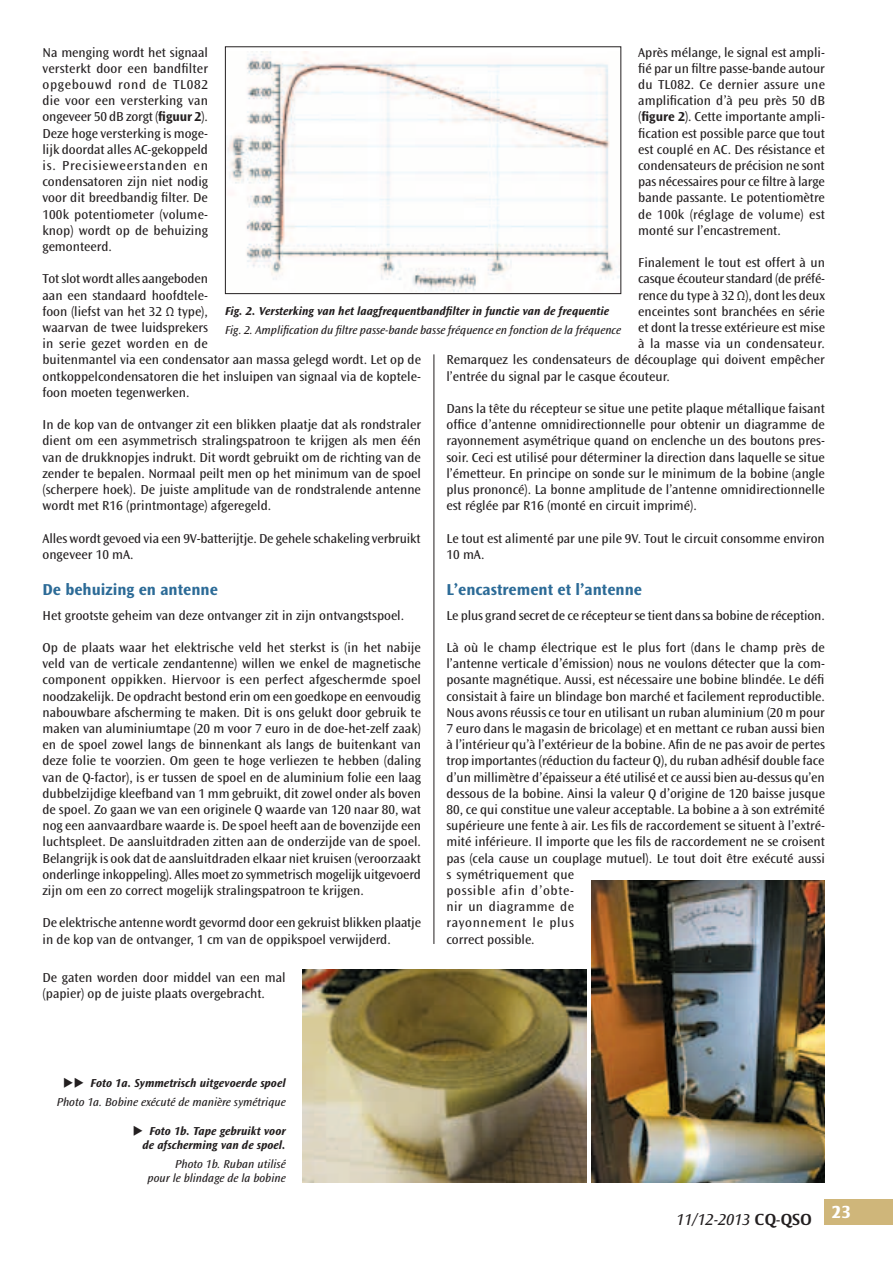
<style>
.page{position:relative;width:893px;height:1263px;background:#fff}
.page>*{position:absolute;margin:0;border:0;box-sizing:border-box;transform-origin:0 0}
.t1{font:700 16.5px "Ocean Sans Std";color:#2c6b97}
.t2{font:italic 16.5px "Ocean Sans Std";color:#231f20}
.t3{font:13.5px/16.2px "Ocean Sans Std";color:#231f20}
.t4{font:italic 12px/18.6px "Ocean Sans Std";color:#231f20;text-align:center}
.t5{font:italic 700 12px/14.4px "Ocean Sans Std";color:#231f20;text-align:right}
.s1{font-weight:700}
.s2{font-family:"Strayhorn MT Std";font-weight:700;font-style:normal}
</style>
<div class="page">
<hr style="left:434px;top:354px;width:1px;height:590px;background:#231f20">
<img style="left:228px;top:51px;width:391px;height:241px">
<div style="left:225px;top:46px;width:396px;height:248px;border:1px solid #231f20"></div>
<img style="left:591px;top:880px;width:234px;height:302px">
<img style="left:303px;top:970px;width:284px;height:212px">
<div style="left:825px;top:1199px;width:68px;height:26px;background:#cfb67a"></div>
<p class="t3" style="left:638px;top:44px;width:188px;text-align:justify">Après mélange, le signal est ampli&shy;fié par un filtre passe-bande autour du TL082. Ce dernier assure une amplification d’à peu près 50 dB (<span class="s1">figure 2</span>). Cette importante ampli&shy;fication est possible parce que tout est couplé en AC. Des résistance et condensateurs de précision ne sont pas nécessaires pour ce filtre à large bande passante. Le potentiomètre de 100k (réglage de volume) est monté sur l’encastrement.</p>
<p class="t3" style="left:638px;top:255px;width:188px">Finalement le tout est offert à un</p>
<p class="t3" style="left:638px;top:271px;width:188px">casque écouteur standard (de préfé-</p>
<p class="t3" style="left:638px;top:287px;width:188px">rence du type à 32 Ω), dont les deux</p>
<p class="t3" style="left:638px;top:303px;width:188px">enceintes sont branchées en série</p>
<p class="t3" style="left:638px;top:320px;width:188px">et dont la tresse extérieure est mise</p>
<p class="t3" style="left:638px;top:336px;width:188px">à la masse via un condensateur.</p>
<p class="t3" style="left:446px;top:352px;width:380px">Remarquez les condensateurs de découplage qui doivent empêcher</p>
<p class="t3" style="left:446px;top:368px;width:225px">l’entrée du signal par le casque écouteur.</p>
<p class="t3" style="left:446px;top:401px;width:380px;text-align:justify">Dans la tête du récepteur se situe une petite plaque métallique faisant office d’antenne omnidirectionnelle pour obtenir un diagramme de rayonnement asymétrique quand on enclenche un des boutons pres&shy;soir. Ceci est utilisé pour déterminer la direction dans laquelle se situe l’émetteur. En principe on sonde sur le minimum de la bobine (angle plus prononcé). La bonne amplitude de l’antenne omnidirectionnelle est réglée par R16 (monté en circuit imprimé).</p>
<p class="t3" style="left:446px;top:530px;width:380px">Le tout est alimenté par une pile 9V. Tout le circuit consomme environ<br>10 mA.</p>
<p class="t1" style="left:446px;top:580px;width:197px">L’encastrement et l’antenne</p>
<p class="t3" style="left:446px;top:607px;width:380px">Le plus grand secret de ce récepteur se tient dans sa bobine de réception.</p>
<p class="t3" style="left:446px;top:639px;width:380px">Là où le champ électrique est le plus fort (dans le champ près de l’antenne verticale d’émission) nous ne voulons détecter que la com&shy;posante magnétique. Aussi, est nécessaire une bobine blindée. Le défi consistait à faire un blindage bon marché et facilement reproductible.<br>Nous avons réussis ce tour en utilisant un ruban aluminium (20 m pour 7 euro dans le magasin de bricolage) et en mettant ce ruban aussi bien à l’intérieur qu’à l’extérieur de la bobine. Afin de ne pas avoir de pertes trop importantes (réduction du facteur Q), du ruban adhésif double face d’un millimètre d’épaisseur a été utilisé et ce aussi bien au-dessus qu’en dessous de la bobine. Ainsi la valeur Q d’origine de 120 baisse jusque 80, ce qui constitue une valeur acceptable. La bobine a à son extrémité supérieure une fente à air. Les fils de raccordement se situent à l’extré&shy;mité inférieure. Il importe que les fils de raccordement ne se croisent pas (cela cause un couplage mutuel). Le tout doit être exécuté aussi s symétriquement que<br>possible afin d’obte-<br>nir un diagramme de<br>rayonnement le plus<br>correct possible.</p>
<p class="t3" style="left:43px;top:44px;width:167px;text-align:justify">Na menging wordt het signaal versterkt door een bandfilter opgebouwd rond de TL082 die voor een versterking van ongeveer 50 dB zorgt (<span class="s1">figuur 2</span>).<br>Deze hoge versterking is moge&shy;lijk doordat alles AC-gekoppeld is. Precisieweerstanden en condensatoren zijn niet nodig voor dit breedbandig filter. De 100k potentiometer (volume&shy;knop) wordt op de behuizing gemonteerd.</p>
<p class="t3" style="left:43px;top:271px;width:380px">Tot slot wordt alles aangeboden<br>aan een standaard hoofdtele-<br>foon (liefst van het 32 Ω type),<br>waarvan de twee luidsprekers<br>in serie gezet worden en de<br>buitenmantel via een condensator aan massa gelegd wordt. Let op de ontkoppelcondensatoren die het insluipen van signaal via de koptele&shy;foon moeten tegenwerken.</p>
<p class="t3" style="left:43px;top:417px;width:380px;text-align:justify">In de kop van de ontvanger zit een blikken plaatje dat als rondstraler dient om een asymmetrisch stralingspatroon te krijgen als men één van de drukknopjes indrukt. Dit wordt gebruikt om de richting van de zender te bepalen. Normaal peilt men op het minimum van de spoel (scherpere hoek). De juiste amplitude van de rondstralende antenne wordt met R16 (printmontage) afgeregeld.</p>
<p class="t3" style="left:43px;top:530px;width:380px">Alles wordt gevoed via een 9V-batterijtje. De gehele schakeling verbruikt ongeveer 10 mA.</p>
<p class="t1" style="left:43px;top:580px;width:177px">De behuizing en antenne</p>
<p class="t3" style="left:43px;top:607px;width:363px">Het grootste geheim van deze ontvanger zit in zijn ontvangstspoel.</p>
<p class="t3" style="left:43px;top:639px;width:380px;text-align:justify">Op de plaats waar het elektrische veld het sterkst is (in het nabije veld van de verticale zendantenne) willen we enkel de magnetische component oppikken. Hiervoor is een perfect afgeschermde spoel noodzakelijk. De opdracht bestond erin om een goedkope en eenvoudig nabouwbare afscherming te maken. Dit is ons gelukt door gebruik te maken van aluminiumtape (20 m voor 7 euro in de doe-het-zelf zaak) en de spoel zowel langs de binnenkant als langs de buitenkant van deze folie te voorzien. Om geen te hoge verliezen te hebben (daling van de Q-factor), is er tussen de spoel en de aluminium folie een laag dubbelzijdige kleefband van 1 mm gebruikt, dit zowel onder als boven de spoel. Zo gaan we van een originele Q waarde van 120 naar 80, wat nog een aanvaardbare waarde is. De spoel heeft aan de bovenzijde een luchtspleet. De aansluitdraden zitten aan de onderzijde van de spoel.<br>Belangrijk is ook dat de aansluitdraden elkaar niet kruisen (veroorzaakt onderlinge inkoppeling). Alles moet zo symmetrisch mogelijk uitgevoerd zijn om een zo correct mogelijk stralingspatroon te krijgen.</p>
<p class="t3" style="left:43px;top:915px;width:380px">De elektrische antenne wordt gevormd door een gekruist blikken plaatje in de kop van de ontvanger, 1 cm van de oppikspoel verwijderd.</p>
<p class="t3" style="left:43px;top:969px;width:245px">De gaten worden door middel van een mal (papier) op de juiste plaats overgebracht.</p>
<p class="t5" style="left:225px;top:304px;width:386px">Fig. 2. Versterking van het laagfrequentbandfilter in functie van de frequentie</p>
<p class="t4" style="left:225px;top:321px;width:398px">Fig. 2. Amplification du filtre passe-bande basse fréquence en fonction de la fréquence</p>
<p class="t4" style="left:57px;top:1074px;width:230px">◆◆ <span class="s1">Foto 1a. Symmetrisch uitgevoerde spoel<br></span>Photo 1a. Bobine exécuté de manière symétrique</p>
<p class="t5" style="left:133px;top:1124px;width:154px">◆ Foto 1b. Tape gebruikt voor de afscherming van de spoel.</p>
<p class="t4" style="left:148px;top:1157px;width:140px;line-height:14.4px;text-align:right">Photo 1b. Ruban utilisé<br>pour le blindage de la bobine</p>
<p class="t2" style="left:676px;top:1210px;width:176px">11/12-2013 <span class="s2">CQ-QSO</span> <sup>23</sup></p>
</div>
